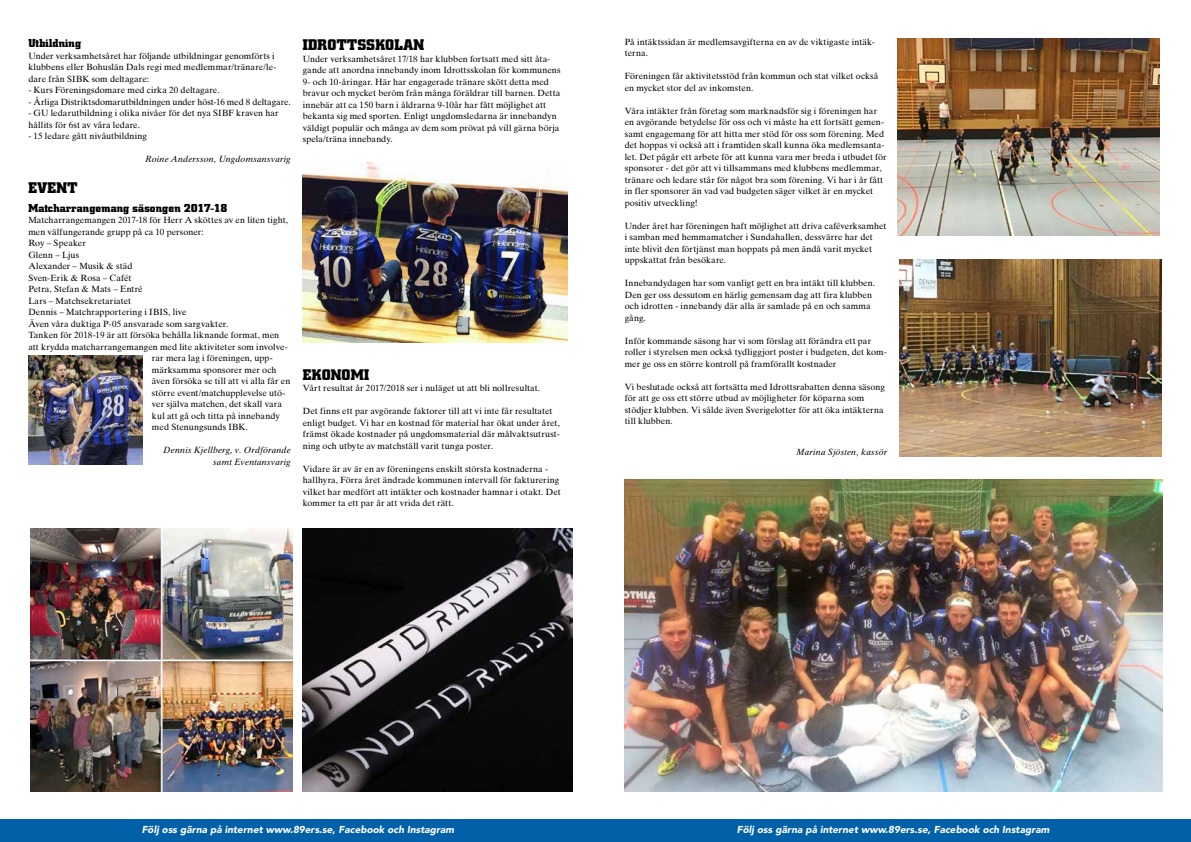
<style>
.page{position:relative;width:1191px;height:842px;background:#fff}
.page>*{position:absolute;margin:0;border:0;box-sizing:border-box;transform-origin:0 0}
.t1{font:700 15.2px "City";letter-spacing:.015em;color:#000;scale:1.05 1}
.t2{font:700 11.4px "City";letter-spacing:.015em;color:#000;scale:1.05 1}
.t3{font:italic 900 10px "Avenir LT Std";color:#fff}
.t4{font:9px/11.5px "Times Ten LT Std";letter-spacing:.005em;color:#000}
.t5{font:italic 9px/11.5px "Times Ten LT Std";letter-spacing:.015em;color:#000;text-align:right}
</style>
<div class="page">
<div style="left:0;top:819px;width:1191px;height:23px;background:#0060a8"></div>
<img style="left:30px;top:529px;width:263px;height:262px">
<img style="left:303px;top:162px;width:264px;height:180px">
<img style="left:303px;top:529px;width:269px;height:262px">
<img style="left:28px;top:356px;width:115px;height:108px">
<img style="left:625px;top:479px;width:537px;height:312px">
<img style="left:897px;top:38px;width:262px;height:197px">
<img style="left:899px;top:260px;width:262px;height:196px">
<p class="t2" style="left:28px;top:37px;width:52px">Utbildning</p>
<p class="t4" style="left:28px;top:50px;width:249px">Under verksamhetsåret har följande utbildningar genomförts i klubbens eller Bohuslän Dals regi med medlemmar/tränare/le&shy;dare från SIBK som deltagare:</p>
<p class="t4" style="left:28px;top:84px;width:193px">- Kurs Föreningsdomare med cirka 20 deltagare.</p>
<p class="t4" style="left:28px;top:96px;width:264px">- Årliga Distriktsdomarutbildningen under höst-16 med 8 deltagare.</p>
<p class="t4" style="left:28px;top:107px;width:252px">- GU ledarutbildning i olika nivåer för det nya SIBF kraven har hållits för 6st av våra ledare.</p>
<p class="t4" style="left:28px;top:130px;width:120px">- 15 ledare gått nivåutbildning</p>
<p class="t5" style="left:145px;top:153px;width:147px">Roine Andersson, Ungdomsansvarig</p>
<h1 class="t1" style="left:28px;top:179px;width:48px">EVENT</h1>
<p class="t2" style="left:28px;top:201px;width:191px">Matcharrangemang säsongen 2017-18</p>
<p class="t4" style="left:28px;top:214px;width:261px">Matcharrangemangen 2017-18 för Herr A sköttes av en liten tight,</p>
<p class="t4" style="left:28px;top:226px;width:177px">men välfungerande grupp på ca 10 personer:</p>
<p class="t4" style="left:28px;top:237px;width:59px">Roy – Speaker</p>
<p class="t4" style="left:28px;top:249px;width:52px">Glenn – Ljus</p>
<p class="t4" style="left:28px;top:260px;width:106px">Alexander – Musik &amp; städ</p>
<p class="t4" style="left:28px;top:272px;width:105px">Sven-Erik &amp; Rosa – Cafét</p>
<p class="t4" style="left:28px;top:283px;width:116px">Petra, Stefan &amp; Mats – Entré</p>
<p class="t4" style="left:28px;top:295px;width:104px">Lars – Matchsekretariatet</p>
<p class="t4" style="left:28px;top:306px;width:160px">Dennis – Matchrapportering i IBIS, live</p>
<p class="t4" style="left:28px;top:318px;width:201px">Även våra duktiga P-05 ansvarade som sargvakter.</p>
<p class="t4" style="left:28px;top:329px;width:252px">Tanken för 2018-19 är att försöka behålla liknande format, men</p>
<p class="t4" style="left:28px;top:341px;width:261px">att krydda matcharrangemangen med lite aktiviteter som involve-</p>
<p class="t4" style="left:152px;top:352px;width:122px">rar mera lag i föreningen, upp-</p>
<p class="t4" style="left:152px;top:364px;width:126px">märksamma sponsorer mer och</p>
<p class="t4" style="left:152px;top:375px;width:140px">även försöka se till att vi alla får en</p>
<p class="t4" style="left:152px;top:387px;width:135px">större event/matchupplevelse utö-</p>
<p class="t4" style="left:152px;top:398px;width:131px">ver själva matchen, det skall vara</p>
<p class="t4" style="left:152px;top:410px;width:129px">kul att gå och titta på innebandy</p>
<p class="t4" style="left:152px;top:421px;width:98px">med Stenungsunds IBK.</p>
<p class="t5" style="left:163px;top:444px;width:129px">Dennis Kjellberg, v. Ordförande samt Eventansvarig</p>
<h1 class="t1" style="left:303px;top:37px;width:117px">IDROTTSSKOLAN</h1>
<p class="t4" style="left:303px;top:53px;width:259px">Under verksamhetsåret 17/18 har klubben fortsatt med sitt åta&shy;gande att anordna innebandy inom Idrottsskolan för kommunens 9- och 10-åringar. Här har engagerade tränare skött detta med bravur och mycket beröm från många föräldrar till barnen. Detta innebär att ca 150 barn i åldrarna 9-10år har fått möjlighet att bekanta sig med sporten. Enligt ungdomsledarna är innebandyn väldigt populär och många av dem som prövat på vill gärna börja spela/träna innebandy.</p>
<h1 class="t1" style="left:303px;top:366px;width:65px">EKONOMI</h1>
<p class="t4" style="left:303px;top:382px;width:239px">Vårt resultat år 2017/2018 ser i nuläget ut att bli nollresultat.</p>
<p class="t4" style="left:303px;top:405px;width:259px">Det finns ett par avgörande faktorer till att vi inte får resultatet enligt budget. Vi har en kostnad för material har ökat under året, främst ökade kostnader på ungdomsmaterial där målvaktsutrust&shy;ning och utbyte av matchställ varit tunga poster.</p>
<p class="t4" style="left:303px;top:463px;width:259px">Vidare är av är en av föreningens enskilt största kostnaderna - hallhyra, Förra året ändrade kommunen intervall för fakturering vilket har medfört att intäkter och kostnader hamnar i otakt. Det kommer ta ett par år att vrida det rätt.</p>
<p class="t4" style="left:625px;top:36px;width:251px">På intäktssidan är medlemsavgifterna en av de viktigaste intäk&shy;terna.</p>
<p class="t4" style="left:625px;top:70px;width:255px">Föreningen får aktivitetsstöd från kommun och stat vilket också en mycket stor del av inkomsten.</p>
<p class="t4" style="left:625px;top:105px;width:263px">Våra intäkter från företag som marknadsför sig i föreningen har en avgörande betydelse för oss och vi måste ha ett fortsätt gemen&shy;samt engagemang för att hitta mer stöd för oss som förening. Med det hoppas vi också att i framtiden skall kunna öka medlemsanta&shy;let. Det pågår ett arbete för att kunna vara mer breda i utbudet för sponsorer - det gör att vi tillsammans med klubbens medlemmar, tränare och ledare står för något bra som förening. Vi har i år fått in fler sponsorer än vad vad budgeten säger vilket är en mycket positiv utveckling!</p>
<p class="t4" style="left:625px;top:220px;width:263px">Under året har föreningen haft möjlighet att driva caféverksamhet i samban med hemmamatcher i Sundahallen, dessvärre har det inte blivit den förtjänst man hoppats på men ändå varit mycket uppskattat från besökare.</p>
<p class="t4" style="left:625px;top:277px;width:252px">Innebandydagen har som vanligt gett en bra intäkt till klubben.<br>Den ger oss dessutom en härlig gemensam dag att fira klubben och idrotten - innebandy där alla är samlade på en och samma gång.</p>
<p class="t4" style="left:625px;top:335px;width:263px">Inför kommande säsong har vi som förslag att förändra ett par roller i styrelsen men också tydliggjort poster i budgeten, det kom&shy;mer ge oss en större kontroll på framförallt kostnader</p>
<p class="t4" style="left:625px;top:381px;width:262px">Vi beslutade också att fortsätta med Idrottsrabatten denna säsong för att ge oss ett större utbud av möjligheter för köparna som stödjer klubben. Vi sålde även Sverigelotter för att öka intäkterna till klubben.</p>
<p class="t5" style="left:796px;top:446px;width:92px">Marina Sjösten, kassör</p>
<p class="t3" style="left:142px;top:823px;width:314px">Följ oss gärna på internet www.89ers.se, Facebook och Instagram</p>
<p class="t3" style="left:737px;top:823px;width:314px">Följ oss gärna på internet www.89ers.se, Facebook och Instagram</p>
</div>
